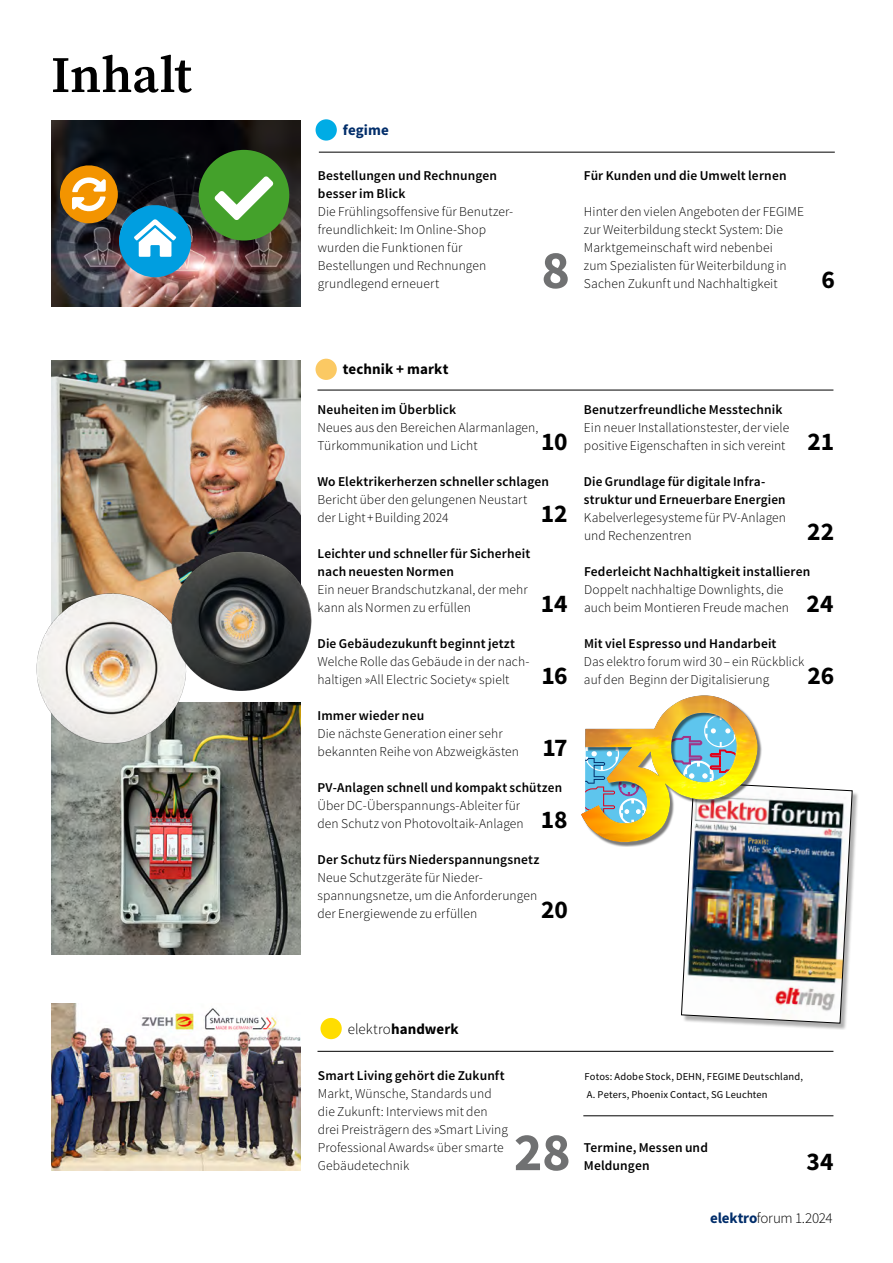
<style>
.page{position:relative;width:893px;height:1263px;background:#fff}
.page>*{position:absolute;margin:0;border:0;box-sizing:border-box;transform-origin:0 0}
.t1{font:700 54px "Source Sans Pro";color:#707172}
.t2{font:600 51px "Source Serif Pro";letter-spacing:-.005em;color:#000}
.t3{font:700 25.5px "Source Sans Pro";letter-spacing:-.005em;color:#000}
.t4{font:700 15px "Source Sans Pro";letter-spacing:.005em;color:#000}
.t5{font:300 15px "Source Sans Pro";letter-spacing:-.025em;color:#000}
.t6{font:700 15px "Source Sans Pro";letter-spacing:.005em;color:#002d6a}
.t7{font:300 13.5px/18px "Source Sans Pro";letter-spacing:.005em;color:#000}
.t8{font:600 13.5px/18px "Source Sans Pro";letter-spacing:.01em;color:#000}
.t9{font:10.5px/18px "Source Sans Pro";letter-spacing:.015em;color:#000}
.s1{font-weight:300}
.s2{font-weight:700;color:#002d6a}
</style>
<div class="page">
<img style="left:51px;top:702px;width:249px;height:252px">
<div style="left:316px;top:359px;width:21px;height:21px;background:#fbc963;border-radius:50%"></div>
<hr style="left:583px;top:1115px;width:250px;height:1px;background:#000">
<div style="left:320px;top:1018px;width:22px;height:21px;background:#fd0;border-radius:50%"></div>
<div style="left:316px;top:119px;width:21px;height:22px;background:#00ace5;border-radius:50%"></div>
<hr style="left:317px;top:1051px;width:516px;height:1px;background:#000">
<hr style="left:317px;top:390px;width:516px;height:1px;background:#000">
<hr style="left:319px;top:152px;width:516px;height:1px;background:#000">
<img style="left:51px;top:1003px;width:249px;height:167px">
<img style="left:51px;top:121px;width:249px;height:185px">
<svg style="left:60px;top:163px;width:131px;height:114px"></svg>
<svg style="left:199px;top:150px;width:90px;height:90px"></svg>
<img style="left:51px;top:360px;width:249px;height:230px">
<img style="left:36px;top:590px;width:159px;height:163px">
<div style="left:682px;top:783px;width:178px;height:247px;background:#000;opacity:.31"></div>
<img style="left:614px;top:739px;width:238px;height:284px">
<div style="left:580px;top:695px;width:180px;height:150px;background:#fff;opacity:.48"></div>
<img style="left:166px;top:547px;width:146px;height:152px">
<h2 class="t2" style="left:51px;top:40px;width:142px">Inhalt</h2>
<p class="t6" style="left:343px;top:119px;width:48px">fegime</p>
<p class="t8" style="left:318px;top:167px;width:181px">Bestellungen und Rechnungen besser im Blick</p>
<p class="t7" style="left:318px;top:203px;width:197px">Die Frühlingsoffensive für Benutzer&shy;freundlichkeit: Im Online-Shop wurden die Funktionen für<br>Bestellungen und Rechnungen grundlegend erneuert</p>
<h1 class="t1" style="left:541px;top:234px;width:30px">8</h1>
<p class="t8" style="left:584px;top:167px;width:204px">Für Kunden und die Umwelt lernen</p>
<p class="t7" style="left:584px;top:203px;width:222px">Hinter den vielen Angeboten der FEGIME zur Weiterbildung steckt System: Die Marktgemeinschaft wird nebenbei<br>zum Spezialisten für Weiterbildung in Sachen Zukunft und Nachhaltigkeit</p>
<h3 class="t3" style="left:822px;top:262px;width:15px">6</h3>
<p class="t4" style="left:343px;top:359px;width:107px">technik + markt</p>
<p class="t8" style="left:317px;top:401px;width:140px">Neuheiten im Überblick</p>
<p class="t7" style="left:317px;top:419px;width:222px">Neues aus den Bereichen Alarmanlagen,<br>Türkommunikation und Licht</p>
<p class="t8" style="left:317px;top:473px;width:233px">Wo Elektrikerherzen schneller schlagen</p>
<p class="t7" style="left:317px;top:491px;width:211px">Bericht über den gelungenen Neustart der Light+Building 2024</p>
<p class="t8" style="left:317px;top:545px;width:214px">Leichter und schneller für Sicherheit nach neuesten Normen</p>
<p class="t7" style="left:317px;top:581px;width:212px">Ein neuer Brandschutzkanal, der mehr kann als Normen zu erfüllen</p>
<p class="t8" style="left:317px;top:635px;width:199px">Die Gebäudezukunft beginnt jetzt</p>
<p class="t7" style="left:317px;top:653px;width:213px">Welche Rolle das Gebäude in der nach&shy;haltigen »All Electric Society« spielt</p>
<p class="t8" style="left:317px;top:707px;width:108px">Immer wieder neu</p>
<p class="t7" style="left:317px;top:725px;width:203px">Die nächste Generation einer sehr bekannten Reihe von Abzweigkästen</p>
<p class="t8" style="left:317px;top:779px;width:246px">PV-Anlagen schnell und kompakt schützen</p>
<p class="t7" style="left:317px;top:797px;width:208px">Über DC-Überspannungs-Ableiter für den Schutz von Photovoltaik-Anlagen</p>
<p class="t8" style="left:318px;top:851px;width:223px">Der Schutz fürs Niederspannungsnetz</p>
<p class="t7" style="left:318px;top:869px;width:221px">Neue Schutzgeräte für Nieder&shy;spannungsnetze, um die Anforderungen der Energiewende zu erfüllen</p>
<h3 class="t3" style="left:541px;top:424px;width:28px">10</h3>
<h3 class="t3" style="left:541px;top:496px;width:28px">12</h3>
<h3 class="t3" style="left:541px;top:586px;width:28px">14</h3>
<h3 class="t3" style="left:541px;top:658px;width:28px">16</h3>
<h3 class="t3" style="left:542px;top:730px;width:27px">17</h3>
<h3 class="t3" style="left:541px;top:802px;width:28px">18</h3>
<h3 class="t3" style="left:541px;top:892px;width:28px">20</h3>
<p class="t8" style="left:584px;top:401px;width:200px">Benutzerfreundliche Messtechnik</p>
<p class="t7" style="left:584px;top:419px;width:207px">Ein neuer Installationstester, der viele positive Eigenschaften in sich vereint</p>
<p class="t8" style="left:584px;top:473px;width:203px">Die Grundlage für digitale Infra&shy;struktur und Erneuerbare Energien</p>
<p class="t7" style="left:584px;top:509px;width:204px">Kabelverlegesysteme für PV-Anlagen und Rechenzentren</p>
<p class="t8" style="left:584px;top:563px;width:228px">Federleicht Nachhaltigkeit installieren</p>
<p class="t7" style="left:584px;top:581px;width:206px">Doppelt nachhaltige Downlights, die auch beim Montieren Freude machen</p>
<p class="t8" style="left:584px;top:635px;width:194px">Mit viel Espresso und Handarbeit</p>
<p class="t7" style="left:584px;top:653px;width:222px">Das elektro forum wird 30 – ein Rückblick auf den Beginn der Digitalisierung</p>
<h3 class="t3" style="left:808px;top:424px;width:28px">21</h3>
<h3 class="t3" style="left:807px;top:514px;width:29px">22</h3>
<h3 class="t3" style="left:806px;top:586px;width:29px">24</h3>
<h3 class="t3" style="left:807px;top:658px;width:28px">26</h3>
<p class="t4" style="left:348px;top:1019px;width:113px"><span class="s1">elektro</span>handwerk</p>
<p class="t8" style="left:318px;top:1067px;width:188px">Smart Living gehört die Zukunft</p>
<p class="t7" style="left:318px;top:1085px;width:192px">Markt, Wünsche, Standards und die Zukunft: Interviews mit den drei Preisträgern des »Smart Living<br>Professional Awards« über smarte<br>Gebäudetechnik</p>
<h1 class="t1" style="left:514px;top:1116px;width:58px">28</h1>
<p class="t9" style="left:585px;top:1067px;width:220px">Fotos: Adobe Stock, DEHN, FEGIME Deutschland,<br>A. Peters, Phoenix Contact, SG Leuchten</p>
<p class="t8" style="left:584px;top:1139px;width:125px">Termine, Messen und<br>Meldungen</p>
<h3 class="t3" style="left:806px;top:1144px;width:29px">34</h3>
<p class="t5" style="left:710px;top:1209px;width:124px"><span class="s2">elektro</span>forum 1.2024</p>
</div>
